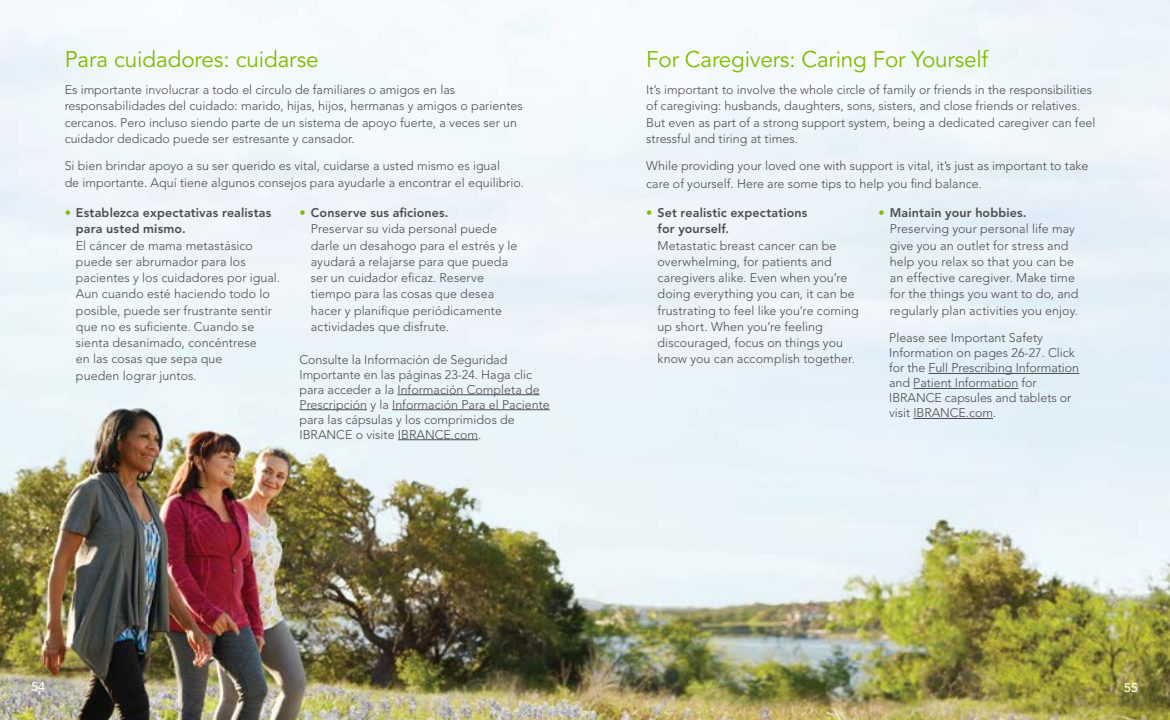
<style>
.page{position:relative;width:1170px;height:720px;background:#fff}
.page>*{position:absolute;margin:0;border:0;box-sizing:border-box;transform-origin:0 0}
.t1{font:22.5px "Avenir LT Std";letter-spacing:-.01em;color:#7ebb00}
.t2{font:300 12.5px/16.2px "Avenir LT Std";color:#4d4d4f}
.t3{font:800 12.5px/16.2px "Avenir LT Std";letter-spacing:.01em;color:#4d4d4f}
.t4{font:500 12.5px "Avenir LT Std";color:#fff}
.s1{color:#7ebb00}
.s2{font-weight:800;color:#7ebb00}
.s3{font-weight:800}
</style>
<div class="page">
<img style="left:0;top:0;width:1170px;height:720px">
<hr style="left:929px;top:373px;width:150px;height:1px;background:#4d4d4f">
<hr style="left:913px;top:388px;width:105px;height:1px;background:#4d4d4f">
<hr style="left:913px;top:418px;width:80px;height:1px;background:#4d4d4f">
<hr style="left:397px;top:394px;width:143px;height:1px;background:#4d4d4f">
<hr style="left:299px;top:409px;width:68px;height:1px;background:#4d4d4f">
<hr style="left:392px;top:409px;width:158px;height:1px;background:#4d4d4f">
<hr style="left:398px;top:439px;width:80px;height:1px;background:#4d4d4f">
<h1 class="t1" style="left:65px;top:46px;width:255px">Para cuidadores: cuidarse</h1>
<p class="t2" style="left:65px;top:82px;width:460px">Es importante involucrar a todo el círculo de familiares o amigos en las responsabilidades del cuidado: marido, hijas, hijos, hermanas y amigos o parientes cercanos. Pero incluso siendo parte de un sistema de apoyo fuerte, a veces ser un cuidador dedicado puede ser estresante y cansador.</p>
<p class="t2" style="left:65px;top:158px;width:461px">Si bien brindar apoyo a su ser querido es vital, cuidarse a usted mismo es igual<br>de importante. Aquí tiene algunos consejos para ayudarle a encontrar el equilibrio.</p>
<p class="t3" style="left:76px;top:205px;width:197px;text-indent:-11px"><span class="s1">•</span> Establezca expectativas realistas para usted mismo.</p>
<p class="t2" style="left:76px;top:237px;width:206px">El cáncer de mama metastásico puede ser abrumador para los pacientes y los cuidadores por igual.<br>Aun cuando esté haciendo todo lo posible, puede ser frustrante sentir que no es suficiente. Cuando se sienta desanimado, concéntrese<br>en las cosas que sepa que<br>pueden lograr juntos.</p>
<p class="t2" style="left:311px;top:205px;width:208px;text-indent:-11px"><span class="s2">•</span> <span class="s3">Conserve sus aficiones.<br></span>Preservar su vida personal puede darle un desahogo para el estrés y le ayudará a relajarse para que pueda ser un cuidador eficaz. Reserve tiempo para las cosas que desea hacer y planifique periódicamente actividades que disfrute.</p>
<p class="t2" style="left:299px;top:352px;width:252px;line-height:15px">Consulte la Información de Seguridad Importante en las páginas 23-24. Haga clic para acceder a la Información Completa de Prescripción y la Información Para el Paciente para las cápsulas y los comprimidos de IBRANCE o visite IBRANCE.com.</p>
<h1 class="t1" style="left:646px;top:46px;width:343px">For Caregivers: Caring For Yourself</h1>
<p class="t2" style="left:646px;top:82px;width:451px">It’s important to involve the whole circle of family or friends in the responsibilities of caregiving: husbands, daughters, sons, sisters, and close friends or relatives.<br>But even as part of a strong support system, being a dedicated caregiver can feel stressful and tiring at times.</p>
<p class="t2" style="left:646px;top:157px;width:444px;line-height:17.5px">While providing your loved one with support is vital, it’s just as important to take care of yourself. Here are some tips to help you find balance.</p>
<p class="t3" style="left:658px;top:205px;width:151px;text-indent:-11px"><span class="s1">•</span> Set realistic expectations for yourself.</p>
<p class="t2" style="left:658px;top:237px;width:203px">Metastatic breast cancer can be overwhelming, for patients and caregivers alike. Even when you’re doing everything you can, it can be frustrating to feel like you’re coming up short. When you’re feeling discouraged, focus on things you know you can accomplish together.</p>
<p class="t2" style="left:890px;top:205px;width:190px;text-indent:-11px"><span class="s2">•</span> <span class="s3">Maintain your hobbies.<br></span>Preserving your personal life may give you an outlet for stress and help you relax so that you can be an effective caregiver. Make time for the things you want to do, and regularly plan activities you enjoy.</p>
<p class="t2" style="left:889px;top:330px;width:192px;line-height:15px">Please see Important Safety<br>Information on pages 26-27. Click for the Full Prescribing Information and Patient Information for<br>IBRANCE capsules and tablets or visit IBRANCE.com.</p>
<p class="t4" style="left:32px;top:680px;width:15px">54</p>
<p class="t4" style="left:1124px;top:680px;width:15px">55</p>
</div>
